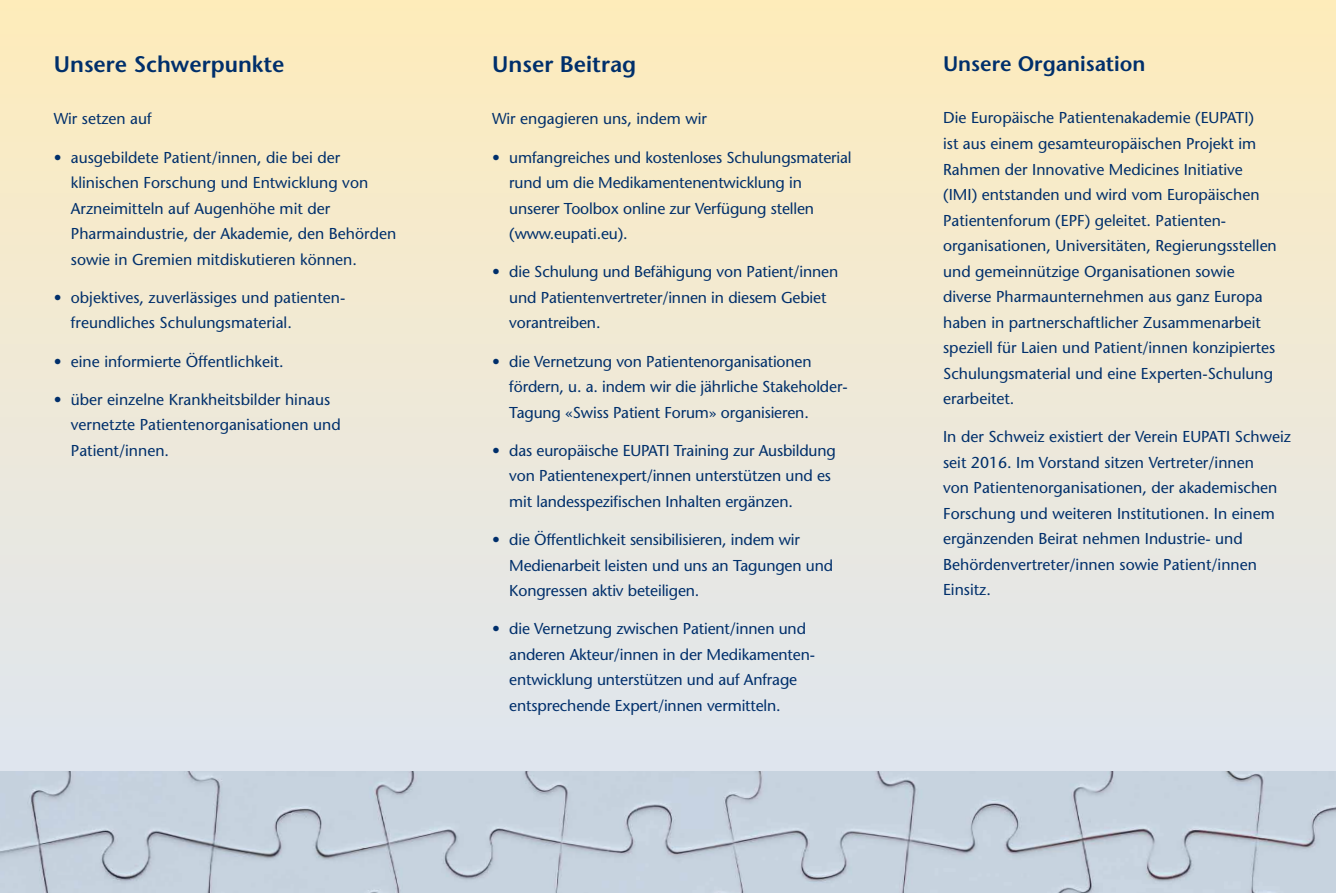
<style>
.page{position:relative;width:1336px;height:893px;background:#fff}
.page>*{position:absolute;margin:0;border:0;box-sizing:border-box;transform-origin:0 0}
.t1{font:600 22.5px "Stone Sans";color:#002f6b}
.t2{font:600 21px "Stone Sans";color:#002f6b}
.Aufzählung{font:15.75px/25.5px "Stone Sans";letter-spacing:-.01em;color:#002f6b}
.Text{font:15.75px/25.5px "Stone Sans";color:#002f6b}
</style>
<div class="page">
<div style="left:0;top:0;width:1335px;height:797px;background:linear-gradient(to bottom,#ffecbc,#dee5f2)"></div>
<img style="left:0;top:772px;width:1335px;height:121px">
<p class="t1" style="left:54px;top:50px;width:232px">Unsere Schwerpunkte</p>
<p class="Text" style="left:54px;top:106px;width:99px">Wir setzen auf</p>
<p class="Aufzählung" style="left:71px;top:144px;width:327px;text-indent:-17px">• ausgebildete Patient/innen, die bei der klinischen Forschung und Entwicklung von Arzneimitteln auf Augenhöhe mit der Pharmaindustrie, der Akademie, den Behörden sowie in Gremien mitdiskutieren können.</p>
<p class="Aufzählung" style="left:71px;top:285px;width:276px;text-indent:-17px">• objektives, zuverlässiges und patienten&shy;freundliches Schulungsmaterial.</p>
<p class="Aufzählung" style="left:54px;top:348px;width:231px">• eine informierte Öffentlichkeit.</p>
<p class="Aufzählung" style="left:71px;top:387px;width:271px;text-indent:-17px">• über einzelne Krankheitsbilder hinaus vernetzte Patientenorganisationen und<br>Patient/innen.</p>
<p class="t1" style="left:492px;top:50px;width:145px">Unser Beitrag</p>
<p class="Text" style="left:492px;top:106px;width:216px">Wir engagieren uns, indem wir</p>
<p class="Aufzählung" style="left:509px;top:144px;width:344px;text-indent:-17px">• umfangreiches und kostenloses Schulungsmaterial rund um die Medikamentenentwicklung in unserer Toolbox online zur Verfügung stellen (www.eupati.eu).</p>
<p class="Aufzählung" style="left:509px;top:259px;width:330px;text-indent:-17px">• die Schulung und Befähigung von Patient/innen und Patientenvertreter/innen in diesem Gebiet vorantreiben.</p>
<p class="Aufzählung" style="left:509px;top:348px;width:340px;text-indent:-17px">• die Vernetzung von Patientenorganisationen fördern, u. a. indem wir die jährliche Stakeholder-<br>Tagung «Swiss Patient Forum» organisieren.</p>
<p class="Aufzählung" style="left:509px;top:438px;width:328px;text-indent:-17px">• das europäische EUPATI Training zur Ausbildung von Patientenexpert/innen unterstützen und es mit landesspezifischen Inhalten ergänzen.</p>
<p class="Aufzählung" style="left:509px;top:527px;width:325px;text-indent:-17px">• die Öffentlichkeit sensibilisieren, indem wir<br>Medienarbeit leisten und uns an Tagungen und<br>Kongressen aktiv beteiligen.</p>
<p class="Aufzählung" style="left:509px;top:616px;width:306px;text-indent:-17px">• die Vernetzung zwischen Patient/innen und anderen Akteur/innen in der Medikamenten&shy;entwicklung unterstützen und auf Anfrage entsprechende Expert/innen vermitteln.</p>
<p class="t2" style="left:943px;top:51px;width:204px">Unsere Organisation</p>
<p class="Text" style="left:943px;top:105px;width:335px">Die Europäische Patientenakademie (EUPATI)<br>ist aus einem gesamteuropäischen Projekt im Rahmen der Innovative Medicines Initiative (IMI) entstanden und wird vom Europäischen Patientenforum (EPF) geleitet. Patienten&shy;organisationen, Universitäten, Regierungsstellen und gemeinnützige Organisationen sowie diverse Pharmaunternehmen aus ganz Europa haben in partnerschaftlicher Zusammenarbeit speziell für Laien und Patient/innen konzipiertes Schulungsmaterial und eine Experten-Schulung erarbeitet.</p>
<p class="Text" style="left:943px;top:424px;width:349px">In der Schweiz existiert der Verein EUPATI Schweiz seit 2016. Im Vorstand sitzen Vertreter/innen<br>von Patientenorganisationen, der akademischen Forschung und weiteren Institutionen. In einem ergänzenden Beirat nehmen Industrie- und Behördenvertreter/innen sowie Patient/innen Einsitz.</p>
</div>
